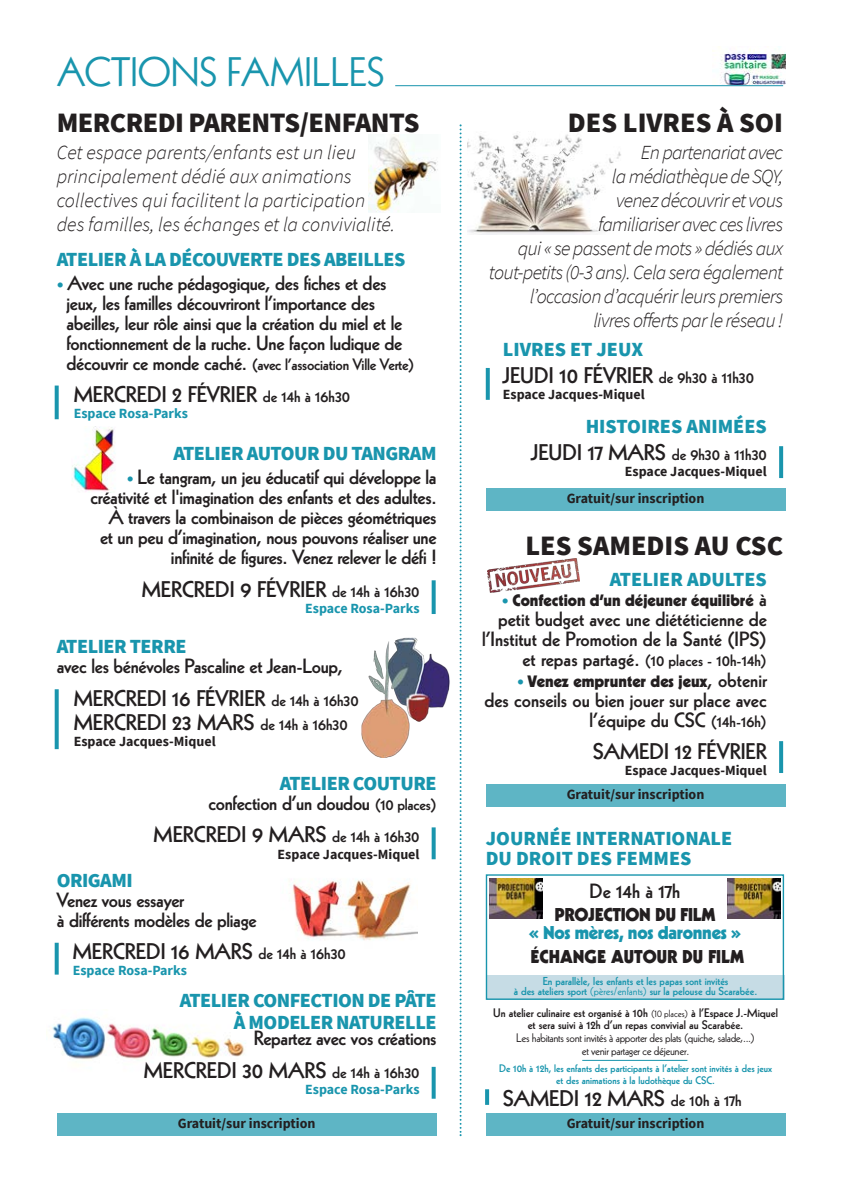
<style>
.page{position:relative;width:842px;height:1191px;background:#fff}
.page>*{position:absolute;margin:0;border:0;box-sizing:border-box;transform-origin:0 0}
.t1{font:40px "Kabel";color:#1995ad}
.t2{font:900 28px "Source Sans Pro";color:#231f20}
.t3{font:900 28px "Source Sans Pro";letter-spacing:-.02em;color:#231f20}
.t4{font:800 22px "Kabel";color:#231f20}
.t5{font:800 20px/20px "Kabel";letter-spacing:-.015em;color:#231f20;text-align:right}
.t6{font:italic 300 20px/24px "Source Sans Pro";letter-spacing:-.035em;color:#231f20;text-align:right}
.t7{font:italic 300 20px "Source Sans Pro";color:#231f20}
.t8{font:900 20px "Source Sans Pro";letter-spacing:-.025em;color:#1995ad}
.t9{font:900 20px "Source Sans Pro";color:#1995ad}
.t10{font:900 18px "Kabel";color:#231f20}
.t11{font:900 18px "Kabel";letter-spacing:-.015em;color:#1995ad}
.t12{font:800 16px "Kabel";letter-spacing:-.015em;color:#231f20}
.t13{font:900 16px "Kabel";color:#231f20}
.t14{font:700 14px "Source Sans Pro";color:#231f20}
.t15{font:700 14px "Source Sans Pro";color:#1995ad}
.t16{font:800 12px "Kabel";color:#231f20}
.t17{font:12px "Kabel";letter-spacing:-.025em;color:#231f20}
.t18{font:800 11.2px "Kabel";color:#1995ad}
.t19{font:800 10.6px "Kabel";color:#1995ad}
.s1{font-size:14px;color:#1995ad}
.s2{font-size:20px}
.s3{font-size:16px}
.s4{font-size:22px}
.s5{font-weight:800;font-size:14px;color:#1995ad}
.s6{font-weight:800;font-size:20px}
.s7{font-weight:400}
.s8{font-weight:400;font-size:10px}
</style>
<div class="page">
<img style="left:369px;top:134px;width:69px;height:78px">
<img style="left:361px;top:637px;width:89px;height:121px">
<img style="left:292px;top:879px;width:126px;height:62px">
<img style="left:52px;top:1017px;width:194px;height:43px">
<img style="left:71px;top:426px;width:44px;height:67px">
<svg style="left:55px;top:385px;width:4px;height:34px"></svg>
<svg style="left:432px;top:580px;width:4px;height:34px"></svg>
<svg style="left:55px;top:689px;width:4px;height:60px"></svg>
<svg style="left:432px;top:827px;width:4px;height:32px"></svg>
<svg style="left:55px;top:942px;width:4px;height:32px"></svg>
<svg style="left:432px;top:1066px;width:4px;height:32px"></svg>
<svg style="left:779px;top:446px;width:4px;height:32px"></svg>
<svg style="left:486px;top:368px;width:4px;height:32px"></svg>
<div style="left:486px;top:489px;width:299px;height:22px;background:#5eb5c5"></div>
<svg style="left:779px;top:741px;width:4px;height:32px"></svg>
<svg style="left:485px;top:1089px;width:4px;height:15px"></svg>
<div style="left:486px;top:785px;width:299px;height:22px;background:#5eb5c5"></div>
<div style="left:486px;top:1113px;width:299px;height:22px;background:#5eb5c5"></div>
<div style="left:57px;top:1113px;width:380px;height:22px;background:#5eb5c5"></div>
<hr style="left:395px;top:85px;width:388px;height:1px;background:#1995ad">
<svg style="left:460px;top:124px;width:2px;height:1012px"></svg>
<img style="left:467px;top:134px;width:154px;height:100px">
<img style="left:488px;top:558px;width:91px;height:34px">
<img style="left:712px;top:49px;width:73px;height:36px">
<hr style="left:582px;top:1060px;width:105px;height:1px;background:#1995ad">
<div style="left:487px;top:975px;width:297px;height:25px;background:#c6dce5"></div>
<div style="left:486px;top:874px;width:298px;height:126px;border:1px solid #1995ad"></div>
<img style="left:490px;top:878px;width:53px;height:40px">
<img style="left:727px;top:878px;width:53px;height:40px">
<p class="t1" style="left:57px;top:57px;width:329px">ACTIONS FAMILLES</p>
<p class="t3" style="left:57px;top:104px;width:364px">MERCREDI PARENTS/ENFANTS</p>
<p class="t7" style="left:57px;top:140px;width:301px">Cet espace parents/enfants est un lieu</p>
<p class="t7" style="left:57px;top:164px;width:296px">principalement dédié aux animations</p>
<p class="t7" style="left:57px;top:188px;width:310px">collectives qui facilitent la participation</p>
<p class="t7" style="left:57px;top:212px;width:340px">des familles, les échanges et la convivialité.</p>
<p class="t8" style="left:57px;top:246px;width:350px">ATELIER À LA DÉCOUVERTE DES ABEILLES</p>
<p class="t5" style="left:57px;top:274px;width:331px"><span class="s1">•</span> Avec une ruche pédagogique, des fiches et des</p>
<p class="t5" style="left:67px;top:294px;width:310px">jeux, les familles découvriront l’importance des</p>
<p class="t5" style="left:67px;top:314px;width:337px">abeilles, leur rôle ainsi que la création du miel et le</p>
<p class="t5" style="left:66px;top:334px;width:337px">fonctionnement de la ruche. Une façon ludique de</p>
<p class="t12" style="left:66px;top:358px;width:349px"><span class="s2">découvrir ce monde caché.</span> (avec l’association Ville Verte)</p>
<p class="t4" style="left:74px;top:386px;width:278px">MERCREDI 2 FÉVRIER <span class="s3">de 14h à 16h30</span></p>
<p class="t15" style="left:74px;top:404px;width:116px">Espace Rosa-Parks</p>
<p class="t8" style="left:174px;top:441px;width:265px">ATELIER AUTOUR DU TANGRAM</p>
<p class="t5" style="left:127px;top:469px;width:311px"><span class="s1">•</span> Le tangram, un jeu éducatif qui développe la</p>
<p class="t5" style="left:90px;top:489px;width:348px">créativité et l'imagination des enfants et des adultes.</p>
<p class="t5" style="left:109px;top:509px;width:329px">À travers la combinaison de pièces géométriques</p>
<p class="t5" style="left:100px;top:529px;width:338px">et un peu d’imagination, nous pouvons réaliser une</p>
<p class="t5" style="left:171px;top:549px;width:267px">infinité de figures. Venez relever le défi !</p>
<p class="t4" style="left:142px;top:581px;width:279px">MERCREDI 9 FÉVRIER <span class="s3">de 14h à 16h30</span></p>
<p class="t15" style="left:305px;top:599px;width:116px">Espace Rosa-Parks</p>
<p class="t8" style="left:57px;top:633px;width:131px">ATELIER TERRE</p>
<p class="t5" style="left:57px;top:657px;width:288px">avec les bénévoles Pascaline et Jean-Loup,</p>
<p class="t4" style="left:74px;top:689px;width:287px">MERCREDI 16 FÉVRIER <span class="s3">de 14h à 16h30</span></p>
<p class="t4" style="left:74px;top:714px;width:276px">MERCREDI 23 MARS <span class="s3">de 14h à 16h30</span></p>
<p class="t14" style="left:74px;top:732px;width:143px">Espace Jacques-Miquel</p>
<p class="t8" style="left:280px;top:770px;width:158px">ATELIER COUTURE</p>
<p class="t5" style="left:208px;top:794px;width:230px">confection d’un doudou <span class="s3">(10 places)</span></p>
<p class="t4" style="left:154px;top:826px;width:267px">MERCREDI 9 MARS <span class="s3">de 14h à 16h30</span></p>
<p class="t14" style="left:278px;top:845px;width:143px">Espace Jacques-Miquel</p>
<p class="t8" style="left:57px;top:867px;width:77px">ORIGAMI</p>
<p class="t5" style="left:57px;top:891px;width:129px">Venez vous essayer</p>
<p class="t5" style="left:57px;top:911px;width:202px">à différents modèles de pliage</p>
<p class="t4" style="left:73px;top:943px;width:275px">MERCREDI 16 MARS <span class="s3">de 14h à 16h30</span></p>
<p class="t15" style="left:73px;top:961px;width:116px">Espace Rosa-Parks</p>
<p class="t8" style="left:180px;top:987px;width:258px">ATELIER CONFECTION DE PÂTE</p>
<p class="t8" style="left:234px;top:1009px;width:204px">À MODELER NATURELLE</p>
<p class="t5" style="left:254px;top:1029px;width:184px">Repartez avec vos créations</p>
<p class="t4" style="left:144px;top:1061px;width:277px">MERCREDI 30 MARS <span class="s3">de 14h à 16h30</span></p>
<p class="t15" style="left:305px;top:1080px;width:116px">Espace Rosa-Parks</p>
<p class="t2" style="left:568px;top:104px;width:217px">DES LIVRES À SOI</p>
<p class="t6" style="left:641px;top:140px;width:144px">En partenariat avec</p>
<p class="t6" style="left:612px;top:164px;width:173px">la médiathèque de SQY,</p>
<p class="t6" style="left:616px;top:188px;width:169px">venez découvrir et vous</p>
<p class="t6" style="left:598px;top:212px;width:187px">familiariser avec ces livres</p>
<p class="t6" style="left:489px;top:236px;width:296px">qui « se passent de mots » dédiés aux tout-petits (0-3 ans). Cela sera également l’occasion d’acquérir leurs premiers</p>
<p class="t6" style="left:593px;top:308px;width:191px">livres offerts par le réseau !</p>
<p class="t9" style="left:503px;top:336px;width:142px">LIVRES ET JEUX</p>
<p class="t4" style="left:503px;top:366px;width:253px">JEUDI 10 FÉVRIER <span class="s3">de 9h30 à 11h30</span></p>
<p class="t14" style="left:503px;top:385px;width:143px">Espace Jacques-Miquel</p>
<p class="t9" style="left:586px;top:413px;width:183px">HISTOIRES ANIMÉES</p>
<p class="t12" style="left:531px;top:448px;width:237px"><span class="s4">JEUDI 17 MARS</span> de 9h30 à 11h30</p>
<p class="t14" style="left:625px;top:462px;width:143px">Espace Jacques-Miquel</p>
<p class="t14" style="left:567px;top:489px;width:139px">Gratuit/sur inscription</p>
<p class="t2" style="left:525px;top:528px;width:259px">LES SAMEDIS AU CSC</p>
<p class="t9" style="left:610px;top:567px;width:158px">ATELIER ADULTES</p>
<p class="t13" style="left:502px;top:595px;width:267px"><span class="s5">•</span> Confection d’un déjeuner équilibré <span class="s6">à</span></p>
<p class="t5" style="left:498px;top:611px;width:270px">petit budget avec une diététicienne de</p>
<p class="t5" style="left:482px;top:631px;width:286px">l’Institut de Promotion de la Santé (IPS)</p>
<p class="t12" style="left:522px;top:655px;width:246px"><span class="s2">et repas partagé.</span> (10 places - 10h-14h)</p>
<p class="t13" style="left:517px;top:675px;width:251px"><span class="s5">•</span> Venez emprunter des jeux<span class="s6">, obtenir</span></p>
<p class="t5" style="left:484px;top:691px;width:284px">des conseils ou bien jouer sur place avec l’équipe du CSC <span class="s3">(14h-16h)</span></p>
<p class="t4" style="left:593px;top:743px;width:175px">SAMEDI 12 FÉVRIER</p>
<p class="t14" style="left:625px;top:761px;width:143px">Espace Jacques-Miquel</p>
<p class="t14" style="left:567px;top:785px;width:139px">Gratuit/sur inscription</p>
<p class="t9" style="left:486px;top:825px;width:248px">JOURNÉE INTERNATIONALE</p>
<p class="t9" style="left:486px;top:845px;width:207px">DU DROIT DES FEMMES</p>
<p class="t5" style="left:589px;top:883px;width:92px">De 14h à 17h</p>
<p class="t10" style="left:554px;top:908px;width:163px">PROJECTION DU FILM</p>
<p class="t11" style="left:529px;top:926px;width:214px">« Nos mères, nos daronnes »</p>
<p class="t10" style="left:530px;top:950px;width:215px">ÉCHANGE AUTOUR DU FILM</p>
<p class="t18" style="left:543px;top:976px;width:187px">En parallèle, les enfants et les papas sont invités</p>
<p class="t18" style="left:514px;top:986px;width:245px">à des ateliers sport <span class="s7">(pères/enfants)</span> sur la pelouse du Scarabée.</p>
<p class="t16" style="left:493px;top:1008px;width:286px">Un atelier culinaire est organisé à 10h <span class="s8">(10 places)</span> à l’Espace J.-Miquel</p>
<p class="t16" style="left:528px;top:1020px;width:217px">et sera suivi à 12h d’un repas convivial au Scarabée.</p>
<p class="t17" style="left:516px;top:1033px;width:240px">Les habitants sont invités à apporter des plats (quiche, salade,...)</p>
<p class="t17" style="left:582px;top:1046px;width:109px">et venir partager ce déjeuner.</p>
<p class="t19" style="left:499px;top:1064px;width:274px">De 10h à 12h, les enfants des participants à l’atelier sont invités à des jeux</p>
<p class="t19" style="left:556px;top:1075px;width:160px">et des animations à la ludothèque du CSC.</p>
<p class="t4" style="left:503px;top:1090px;width:240px">SAMEDI 12 MARS <span class="s3">de 10h à 17h</span></p>
<p class="t14" style="left:178px;top:1113px;width:139px">Gratuit/sur inscription</p>
<p class="t14" style="left:567px;top:1113px;width:139px">Gratuit/sur inscription</p>
</div>
